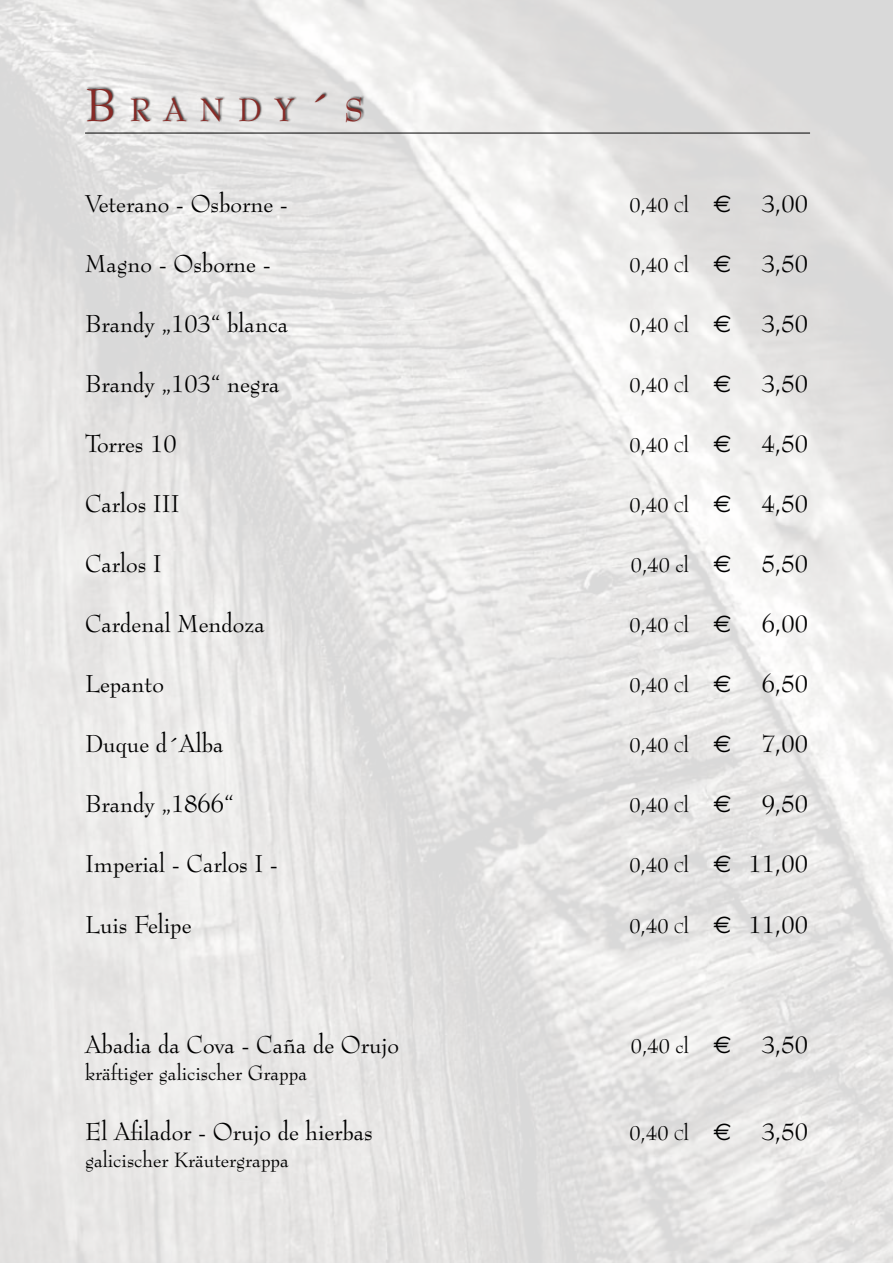
<style>
.page{position:relative;width:893px;height:1263px;background:#fff}
.page>*{position:absolute;margin:0;border:0;box-sizing:border-box;transform-origin:0 0}
.t1{font:31.5px "Bernhard Modern BT";color:#872a26}
.t2{font:24px "Bernhard Modern BT";color:#000}
.t3{font:20.25px "Bernhard Modern BT";color:#000}
.t4{font:20.25px "Bernhard Modern BT";color:#000}
.s1{font-size:45px}
.s2{font-size:14.1px}
.s3{font-style:inherit}
.s4{font-family:"Euro Sans";font-size:24px}
.s5{font-size:20.25px}
.s6{font-family:"Euro Sans"}
</style>
<div class="page">
<hr style="left:85px;top:133px;width:725px;height:1px;background:#000">
<div style="left:87px;top:86px;width:278px;height:37px;background:#000;opacity:.75"></div>
<h1 class="t1" style="left:85px;top:90px;width:281px"><span class="s1">B</span>RANDY<span class="s1">´</span>S</h1>
<p class="t2" style="left:85px;top:188px;width:204px">Veterano - Osborne -</p>
<p class="t3" style="left:629px;top:192px;width:103px">0,40 <span class="s2">C</span><span class="s3">l</span> <span class="s4">E</span></p>
<p class="t2" style="left:762px;top:188px;width:48px">3,00</p>
<p class="t2" style="left:85px;top:248px;width:187px">Magno - Osborne -</p>
<p class="t3" style="left:629px;top:252px;width:103px">0,40 <span class="s2">C</span><span class="s3">l</span> <span class="s4">E</span></p>
<p class="t2" style="left:762px;top:248px;width:48px">3,50</p>
<p class="t2" style="left:85px;top:308px;width:205px">Brandy „103“ blanca</p>
<p class="t3" style="left:629px;top:312px;width:103px">0,40 <span class="s2">C</span><span class="s3">l</span> <span class="s4">E</span></p>
<p class="t2" style="left:762px;top:308px;width:48px">3,50</p>
<p class="t2" style="left:85px;top:368px;width:196px">Brandy „103“ negra</p>
<p class="t3" style="left:629px;top:372px;width:103px">0,40 <span class="s2">C</span><span class="s3">l</span> <span class="s4">E</span></p>
<p class="t2" style="left:762px;top:368px;width:48px">3,50</p>
<p class="t2" style="left:85px;top:428px;width:93px">Torres 10</p>
<p class="t3" style="left:629px;top:432px;width:103px">0,40 <span class="s2">C</span><span class="s3">l</span> <span class="s4">E</span></p>
<p class="t2" style="left:762px;top:428px;width:48px">4,50</p>
<p class="t2" style="left:85px;top:488px;width:96px">Carlos III</p>
<p class="t3" style="left:629px;top:492px;width:103px">0,40 <span class="s2">C</span><span class="s3">l</span> <span class="s4">E</span></p>
<p class="t2" style="left:762px;top:488px;width:48px">4,50</p>
<p class="t2" style="left:85px;top:548px;width:78px">Carlos I</p>
<p class="t4" style="left:631px;top:552px;width:102px">0,40 cl <span class="s4">E</span></p>
<p class="t2" style="left:762px;top:548px;width:48px">5,50</p>
<p class="t2" style="left:85px;top:608px;width:181px">Cardenal Mendoza</p>
<p class="t3" style="left:629px;top:612px;width:103px">0,40 <span class="s2">C</span><span class="s3">l</span> <span class="s4">E</span></p>
<p class="t2" style="left:762px;top:608px;width:48px">6,00</p>
<p class="t2" style="left:85px;top:668px;width:80px">Lepanto</p>
<p class="t3" style="left:629px;top:672px;width:103px">0,40 <span class="s2">C</span><span class="s3">l</span> <span class="s4">E</span></p>
<p class="t2" style="left:762px;top:668px;width:48px">6,50</p>
<p class="t2" style="left:85px;top:728px;width:140px">Duque d´Alba</p>
<p class="t3" style="left:629px;top:732px;width:103px">0,40 <span class="s2">C</span><span class="s3">l</span> <span class="s4">E</span></p>
<p class="t2" style="left:762px;top:728px;width:48px">7,00</p>
<p class="t2" style="left:85px;top:788px;width:150px">Brandy „1866“</p>
<p class="t3" style="left:629px;top:792px;width:103px">0,40 <span class="s2">C</span><span class="s3">l</span> <span class="s4">E</span></p>
<p class="t2" style="left:762px;top:788px;width:48px">9,50</p>
<p class="t2" style="left:85px;top:848px;width:194px">Imperial - Carlos I -</p>
<p class="t2" style="left:629px;top:848px;width:180px"><span class="s5">0,40</span> <span class="s2">C</span><span class="s5">l</span> <span class="s6">E</span> 11,00</p>
<p class="t2" style="left:85px;top:908px;width:108px">Luis Felipe</p>
<p class="t2" style="left:629px;top:908px;width:180px"><span class="s5">0,40</span> <span class="s2">C</span><span class="s5">l</span> <span class="s6">E</span> 11,00</p>
<p class="t2" style="left:85px;top:1028px;width:315px">Abadia da Cova - Caña de Orujo</p>
<p class="t4" style="left:631px;top:1032px;width:102px">0,40 cl <span class="s4">E</span></p>
<p class="t2" style="left:762px;top:1028px;width:48px">3,50</p>
<p class="t4" style="left:85px;top:1059px;width:224px">kräftiger galicischer Grappa</p>
<p class="t2" style="left:85px;top:1115px;width:289px">El Afilador - Orujo de hierbas</p>
<p class="t3" style="left:629px;top:1119px;width:103px">0,40 <span class="s2">C</span><span class="s3">l</span> <span class="s4">E</span></p>
<p class="t2" style="left:762px;top:1115px;width:48px">3,50</p>
<p class="t4" style="left:85px;top:1146px;width:205px">galicischer Kräutergrappa</p>
</div>
